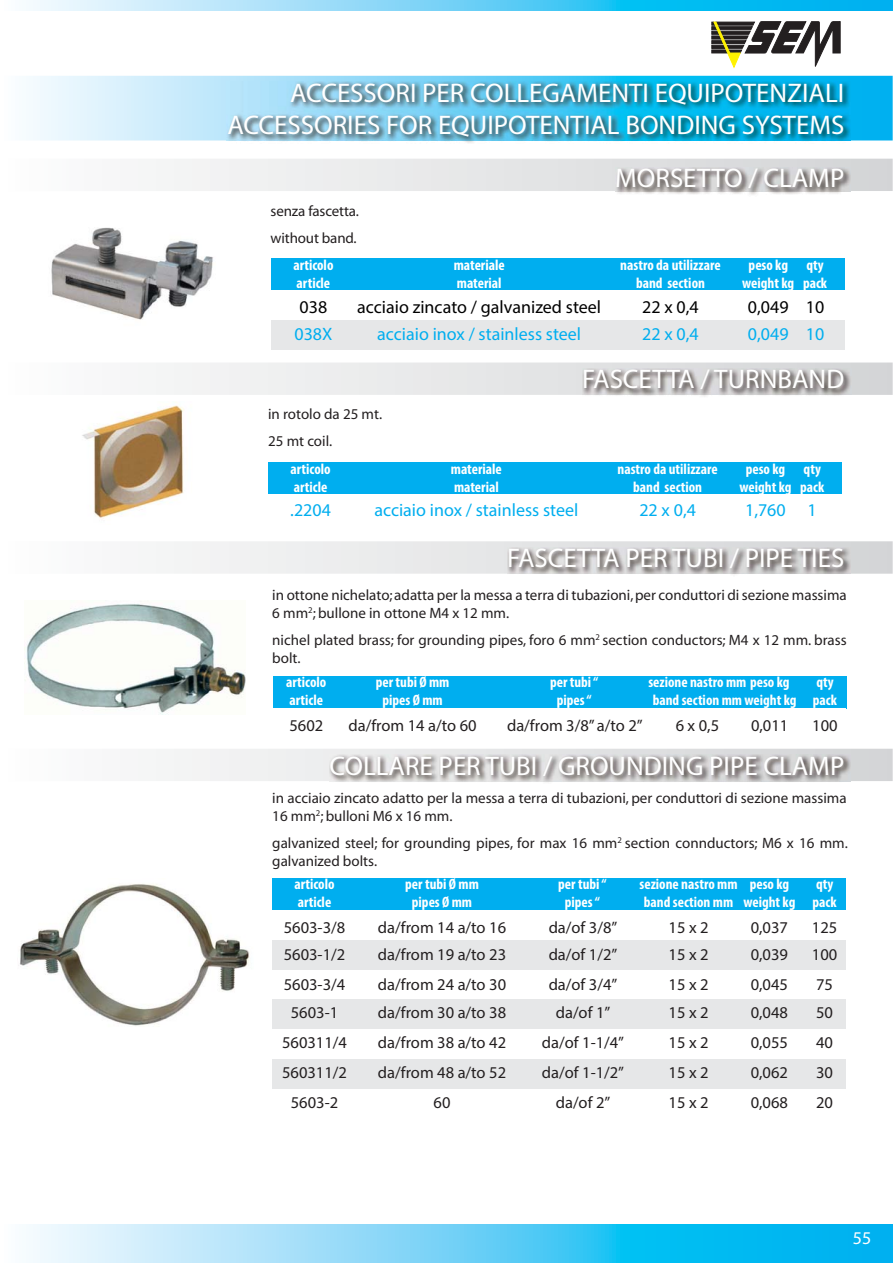
<style>
.page{position:relative;width:893px;height:1263px;background:#fff}
.page>*{position:absolute;margin:0;border:0;box-sizing:border-box;transform-origin:0 0}
.t1{font:27px/32.4px "Myriad Pro";color:#fff;text-align:right}
.t2{font:18px "Myriad Pro";color:#00aeef}
.t3{font:18px "Myriad Pro";color:#000}
.t4{font:18px "Myriad Pro";color:#fff}
.t5{font:16.5px "Myriad Pro";color:#231f20}
.t6{font:15px/18px "Myriad";color:#231f20}
.t7{font:700 condensed 15px "Myriad Pro";color:#fff}
</style>
<div class="page">
<svg style="left:29px;top:1224px;width:864px;height:39px;background:#68d1f6"></svg>
<svg style="left:712px;top:22px;width:128px;height:45px"></svg>
<svg style="left:29px;top:0;width:864px;height:10px;background:#67d1f6"></svg>
<svg style="left:29px;top:76px;width:864px;height:65px;background:#9fe0f9"></svg>
<img style="left:227px;top:82px;width:624px;height:61px">
<svg style="left:156px;top:159px;width:737px;height:32px"></svg>
<img style="left:616px;top:167px;width:234px;height:28px">
<svg style="left:156px;top:541px;width:737px;height:33px"></svg>
<img style="left:507px;top:547px;width:343px;height:28px">
<svg style="left:156px;top:363px;width:737px;height:32px"></svg>
<img style="left:582px;top:368px;width:269px;height:29px">
<svg style="left:156px;top:749px;width:737px;height:32px"></svg>
<img style="left:329px;top:754px;width:521px;height:28px">
<div style="left:271px;top:259px;width:574px;height:32px;background:#00aeef"></div>
<div style="left:271px;top:290px;width:573px;height:30px;background:#fff"></div>
<div style="left:271px;top:320px;width:573px;height:30px;background:#e6e7e8"></div>
<img style="left:51px;top:227px;width:162px;height:93px">
<div style="left:269px;top:463px;width:573px;height:32px;background:#00aeef"></div>
<div style="left:268px;top:494px;width:573px;height:30px;background:#fff"></div>
<img style="left:82px;top:405px;width:102px;height:114px">
<div style="left:273px;top:676px;width:573px;height:32px;background:#00aeef"></div>
<img style="left:25px;top:601px;width:221px;height:113px">
<div style="left:273px;top:878px;width:573px;height:32px;background:#00aeef"></div>
<div style="left:272px;top:940px;width:573px;height:29px;background:#e6e7e8"></div>
<div style="left:272px;top:999px;width:573px;height:30px;background:#e6e7e8"></div>
<div style="left:272px;top:1059px;width:573px;height:29px;background:#e6e7e8"></div>
<img style="left:18px;top:884px;width:232px;height:142px">
<h1 class="t1" style="left:227px;top:78px;width:618px">ACCESSORI PER COLLEGAMENTI EQUIPOTENZIALI<br>ACCESSORIES FOR EQUIPOTENTIAL BONDING SYSTEMS</h1>
<h1 class="t1" style="left:615px;top:164px;width:231px">MORSETTO / CLAMP</h1>
<p class="t6" style="left:271px;top:199px;width:90px;line-height:27px">senza fascetta. without band.</p>
<p class="t7" style="left:293px;top:259px;width:42px">articolo</p>
<p class="t7" style="left:454px;top:259px;width:52px">materiale</p>
<p class="t7" style="left:620px;top:259px;width:102px">nastro da utilizzare</p>
<p class="t7" style="left:748px;top:259px;width:77px">peso kg qty</p>
<p class="t7" style="left:297px;top:277px;width:35px">article</p>
<p class="t7" style="left:457px;top:277px;width:46px">material</p>
<p class="t7" style="left:636px;top:277px;width:70px">band section</p>
<p class="t7" style="left:742px;top:277px;width:86px">weight kg pack</p>
<p class="t3" style="left:300px;top:300px;width:29px">038</p>
<p class="t3" style="left:357px;top:300px;width:245px">acciaio zincato / galvanized steel</p>
<p class="t3" style="left:642px;top:300px;width:58px">22 x 0,4</p>
<p class="t3" style="left:748px;top:300px;width:78px">0,049 10</p>
<p class="t2" style="left:294px;top:327px;width:39px">038X</p>
<p class="t2" style="left:377px;top:327px;width:205px">acciaio inox / stainless steel</p>
<p class="t2" style="left:642px;top:327px;width:58px">22 x 0,4</p>
<p class="t2" style="left:748px;top:327px;width:78px">0,049 10</p>
<p class="t6" style="left:268px;top:402px;width:116px;line-height:27px">in rotolo da 25 mt.<br>25 mt coil.</p>
<h1 class="t1" style="left:582px;top:365px;width:264px">FASCETTA / TURNBAND</h1>
<p class="t7" style="left:290px;top:463px;width:42px">articolo</p>
<p class="t7" style="left:451px;top:463px;width:52px">materiale</p>
<p class="t7" style="left:617px;top:463px;width:102px">nastro da utilizzare</p>
<p class="t7" style="left:746px;top:463px;width:77px">peso kg qty</p>
<p class="t7" style="left:294px;top:481px;width:35px">article</p>
<p class="t7" style="left:454px;top:481px;width:46px">material</p>
<p class="t7" style="left:633px;top:481px;width:70px">band section</p>
<p class="t7" style="left:739px;top:481px;width:86px">weight kg pack</p>
<p class="t2" style="left:290px;top:503px;width:42px">.2204</p>
<p class="t2" style="left:374px;top:503px;width:205px">acciaio inox / stainless steel</p>
<p class="t2" style="left:639px;top:503px;width:58px">22 x 0,4</p>
<p class="t2" style="left:745px;top:503px;width:73px">1,760 1</p>
<h1 class="t1" style="left:507px;top:544px;width:339px">FASCETTA PER TUBI / PIPE TIES</h1>
<p class="t6" style="left:272px;top:587px;width:576px">in ottone nichelato; adatta per la messa a terra di tubazioni, per conduttori di sezione massima<br>6 mm<sup>2</sup>; bullone in ottone M4 x 12 mm.</p>
<p class="t6" style="left:272px;top:632px;width:576px">nichel plated brass; for grounding pipes, foro 6 mm<sup>2</sup> section conductors; M4 x 12 mm. brass bolt.</p>
<p class="t7" style="left:286px;top:676px;width:42px">articolo</p>
<p class="t7" style="left:376px;top:676px;width:75px">per tubi Ø mm</p>
<p class="t7" style="left:550px;top:676px;width:50px">per tubi “</p>
<p class="t7" style="left:648px;top:676px;width:143px">sezione nastro mm peso kg</p>
<p class="t7" style="left:816px;top:676px;width:19px">qty</p>
<p class="t7" style="left:290px;top:694px;width:35px">article</p>
<p class="t7" style="left:382px;top:694px;width:62px">pipes Ø mm</p>
<p class="t7" style="left:557px;top:694px;width:36px">pipes “</p>
<p class="t7" style="left:653px;top:694px;width:186px">band section mm weight kg pack</p>
<p class="t5" style="left:289px;top:719px;width:35px">5602</p>
<p class="t5" style="left:348px;top:719px;width:130px">da/from 14 a/to 60</p>
<p class="t5" style="left:507px;top:719px;width:137px">da/from 3/8” a/to 2”</p>
<p class="t5" style="left:676px;top:719px;width:45px">6 x 0,5</p>
<p class="t5" style="left:751px;top:719px;width:39px">0,011</p>
<p class="t5" style="left:812px;top:719px;width:27px">100</p>
<h1 class="t1" style="left:329px;top:751px;width:516px">COLLARE PER TUBI / GROUNDING PIPE CLAMP</h1>
<p class="t6" style="left:272px;top:790px;width:576px">in acciaio zincato adatto per la messa a terra di tubazioni, per conduttori di sezione massima<br>16 mm<sup>2</sup>; bulloni M6 x 16 mm.</p>
<p class="t6" style="left:272px;top:835px;width:577px">galvanized steel; for grounding pipes, for max 16 mm<sup>2</sup> section connductors; M6 x 16 mm. galvanized bolts.</p>
<p class="t7" style="left:294px;top:878px;width:42px">articolo</p>
<p class="t7" style="left:405px;top:878px;width:75px">per tubi Ø mm</p>
<p class="t7" style="left:558px;top:878px;width:50px">per tubi “</p>
<p class="t7" style="left:640px;top:878px;width:151px">sezione nastro mm peso kg</p>
<p class="t7" style="left:816px;top:878px;width:19px">qty</p>
<p class="t7" style="left:298px;top:896px;width:35px">article</p>
<p class="t7" style="left:412px;top:896px;width:62px">pipes Ø mm</p>
<p class="t7" style="left:565px;top:896px;width:36px">pipes “</p>
<p class="t7" style="left:644px;top:896px;width:194px">band section mm weight kg pack</p>
<p class="t5" style="left:284px;top:921px;width:63px">5603-3/8</p>
<p class="t5" style="left:378px;top:921px;width:130px">da/from 14 a/to 16</p>
<p class="t5" style="left:549px;top:921px;width:70px">da/of 3/8”</p>
<p class="t5" style="left:668px;top:921px;width:42px">15 x 2</p>
<p class="t5" style="left:751px;top:921px;width:39px">0,037</p>
<p class="t5" style="left:812px;top:921px;width:27px">125</p>
<p class="t5" style="left:284px;top:948px;width:63px">5603-1/2</p>
<p class="t5" style="left:378px;top:948px;width:130px">da/from 19 a/to 23</p>
<p class="t5" style="left:549px;top:948px;width:70px">da/of 1/2”</p>
<p class="t5" style="left:668px;top:948px;width:42px">15 x 2</p>
<p class="t5" style="left:751px;top:948px;width:39px">0,039</p>
<p class="t5" style="left:812px;top:948px;width:27px">100</p>
<p class="t5" style="left:284px;top:978px;width:63px">5603-3/4</p>
<p class="t5" style="left:378px;top:978px;width:130px">da/from 24 a/to 30</p>
<p class="t5" style="left:549px;top:978px;width:70px">da/of 3/4”</p>
<p class="t5" style="left:668px;top:978px;width:42px">15 x 2</p>
<p class="t5" style="left:751px;top:978px;width:39px">0,045</p>
<p class="t5" style="left:816px;top:978px;width:18px">75</p>
<p class="t5" style="left:291px;top:1006px;width:49px">5603-1</p>
<p class="t5" style="left:378px;top:1006px;width:130px">da/from 30 a/to 38</p>
<p class="t5" style="left:556px;top:1006px;width:56px">da/of 1”</p>
<p class="t5" style="left:668px;top:1006px;width:42px">15 x 2</p>
<p class="t5" style="left:751px;top:1006px;width:39px">0,048</p>
<p class="t5" style="left:816px;top:1006px;width:18px">50</p>
<p class="t5" style="left:282px;top:1036px;width:66px">560311/4</p>
<p class="t5" style="left:378px;top:1036px;width:130px">da/from 38 a/to 42</p>
<p class="t5" style="left:542px;top:1036px;width:84px">da/of 1-1/4”</p>
<p class="t5" style="left:668px;top:1036px;width:42px">15 x 2</p>
<p class="t5" style="left:751px;top:1036px;width:39px">0,055</p>
<p class="t5" style="left:816px;top:1036px;width:18px">40</p>
<p class="t5" style="left:282px;top:1066px;width:66px">560311/2</p>
<p class="t5" style="left:378px;top:1066px;width:130px">da/from 48 a/to 52</p>
<p class="t5" style="left:542px;top:1066px;width:84px">da/of 1-1/2”</p>
<p class="t5" style="left:668px;top:1066px;width:42px">15 x 2</p>
<p class="t5" style="left:751px;top:1066px;width:39px">0,062</p>
<p class="t5" style="left:816px;top:1066px;width:18px">30</p>
<p class="t5" style="left:291px;top:1096px;width:49px">5603-2</p>
<p class="t5" style="left:434px;top:1096px;width:18px">60</p>
<p class="t5" style="left:556px;top:1096px;width:56px">da/of 2”</p>
<p class="t5" style="left:668px;top:1096px;width:42px">15 x 2</p>
<p class="t5" style="left:751px;top:1096px;width:39px">0,068</p>
<p class="t5" style="left:816px;top:1096px;width:18px">20</p>
<p class="t4" style="left:853px;top:1231px;width:20px">55</p>
</div>
